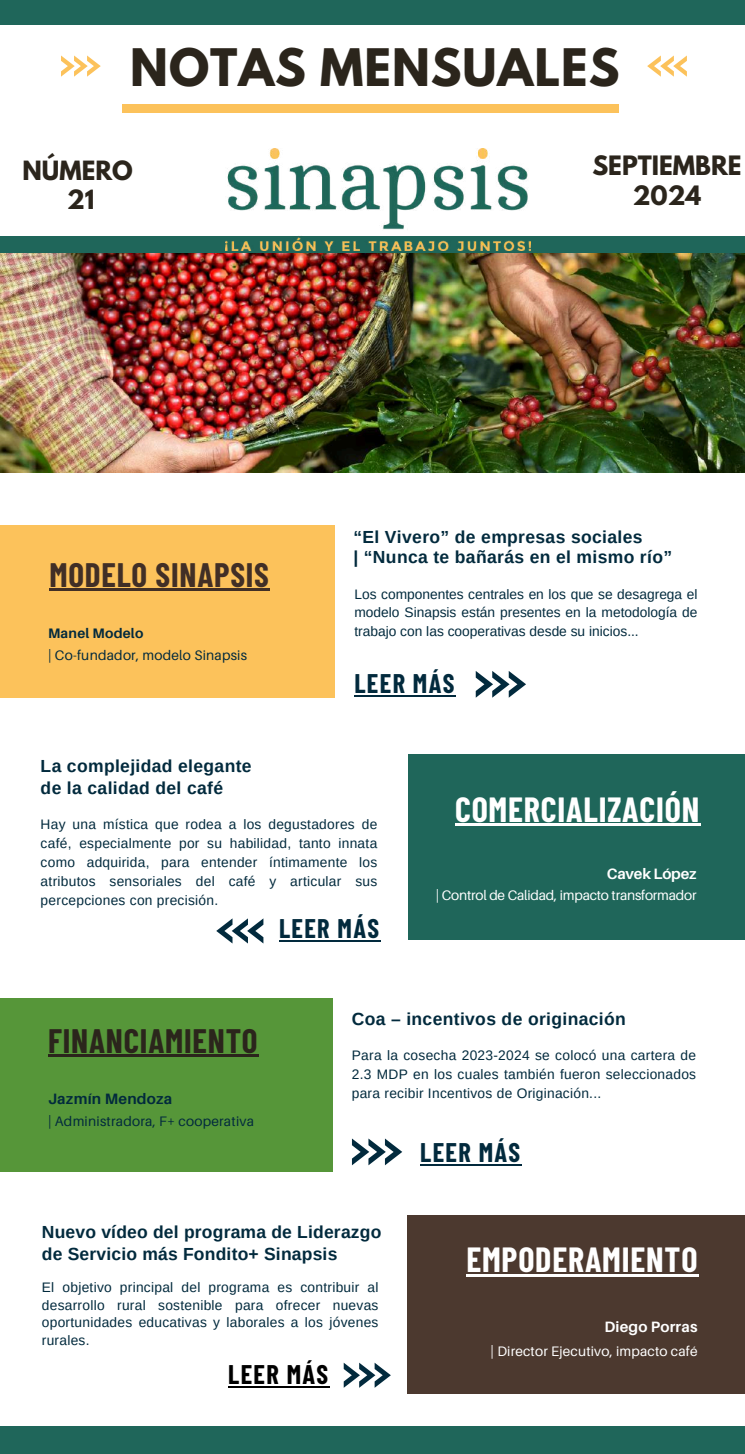
<style>
.page{position:relative;width:745px;height:1454px;background:#fff}
.page>*{position:absolute;margin:0;border:0;box-sizing:border-box;transform-origin:0 0}
.t1{font:700 45.75px "League Spartan";letter-spacing:.02em;color:#2b251c}
.t2{font:700 34.12px "Barlow Condensed";letter-spacing:.025em;color:#fff}
.t3{font:700 33.12px "Barlow Condensed";letter-spacing:.025em;color:#412f26}
.t4{font:700 33.12px "Barlow Condensed";letter-spacing:.025em;color:#2b251c}
.t5{font:700 26.38px "Barlow Condensed";letter-spacing:.05em;color:#022a3d}
.t6{font:700 26.38px "Barlow Condensed";letter-spacing:.05em;color:#000}
.t7{font:700 23.62px/29.8px "League Spartan";color:#2b251c;text-align:center}
.t8{font:700 23.5px/29.6px "League Spartan";color:#2b251c;text-align:center}
.t9{font:700 17.5px/22.5px "Arimo";letter-spacing:.02em;color:#022a3d}
.t10{font:700 15px "Aileron";letter-spacing:.015em;color:#022a3d}
.t11{font:700 15px "Aileron";letter-spacing:.015em;color:#fff}
.t12{font:700 15px "Aileron";letter-spacing:-.015em;color:#fff}
.t13{font:13.75px/18.8px "Arimo";letter-spacing:.02em;color:#022a3d;text-align:justify}
.t14{font:13.75px "Aileron";letter-spacing:.015em;color:#022a3d}
.t15{font:13.75px "Aileron";letter-spacing:-.015em;color:#fff}
.t16{font:13.75px "Aileron";letter-spacing:.015em;color:#fff}
.t17{font:700 13.75px "Aileron";letter-spacing:.015em;color:#022a3d}
</style>
<div class="page">
<div style="left:12px;top:236px;width:692px;height:19px;background:#1f665a"></div>
<div style="left:576px;top:236px;width:168px;height:19px;background:#1f665a"></div>
<svg style="left:61px;top:55px;width:40px;height:22px"></svg>
<svg style="left:647px;top:55px;width:39px;height:22px"></svg>
<div style="left:0;top:0;width:744px;height:25px;background:#1f665a"></div>
<div style="left:0;top:1425px;width:744px;height:28px;background:#1f665a"></div>
<div style="left:122px;top:104px;width:497px;height:8px;background:#fcc25b"></div>
<div style="left:0;top:525px;width:334px;height:172px;background:#fcc25b"></div>
<div style="left:408px;top:754px;width:336px;height:185px;background:#1f665a"></div>
<svg style="left:475px;top:671px;width:51px;height:26px"></svg>
<hr style="left:279px;top:940px;width:101px;height:2px;background:#022a3d">
<svg style="left:216px;top:918px;width:47px;height:25px"></svg>
<div style="left:0;top:997px;width:332px;height:174px;background:#569639"></div>
<div style="left:407px;top:1215px;width:337px;height:178px;background:#4c392f"></div>
<svg style="left:352px;top:1138px;width:50px;height:27px"></svg>
<svg style="left:343px;top:1362px;width:48px;height:25px"></svg>
<div style="left:0;top:236px;width:70px;height:19px;background:#1f665a"></div>
<img style="left:225px;top:148px;width:305px;height:102px">
<img style="left:0;top:254px;width:744px;height:218px">
<hr style="left:354px;top:695px;width:101px;height:2px;background:#022a3d">
<hr style="left:49px;top:588px;width:221px;height:3px;background:#412f26">
<hr style="left:455px;top:823px;width:245px;height:3px;background:#fff">
<hr style="left:420px;top:1163px;width:101px;height:2px;background:#022a3d">
<hr style="left:48px;top:1054px;width:210px;height:3px;background:#2b251c">
<hr style="left:466px;top:1273px;width:232px;height:3px;background:#fff">
<hr style="left:228px;top:1385px;width:101px;height:2px;background:#000">
<h1 class="t1" style="left:130px;top:45px;width:490px">NOTAS MENSUALES</h1>
<h3 class="t8" style="left:23px;top:158px;width:112px">NÚMERO<br>21</h3>
<h3 class="t7" style="left:592px;top:154px;width:151px">SEPTIEMBRE<br>2024</h3>
<h3 class="t3" style="left:49px;top:553px;width:221px">MODELO SINAPSIS</h3>
<p class="t17" style="left:48px;top:624px;width:97px">Manel Modelo</p>
<p class="t14" style="left:48px;top:647px;width:200px">| Co-fundador, modelo Sinapsis</p>
<p class="t9" style="left:353px;top:527px;width:320px;line-height:19.8px">“El Vivero” de empresas sociales<br>| “Nunca te bañarás en el mismo río”</p>
<p class="t13" style="left:354px;top:584px;width:344px">Los componentes centrales en los que se desagrega el modelo Sinapsis están presentes en la metodología de trabajo con las cooperativas desde su inicios...</p>
<h3 class="t5" style="left:354px;top:667px;width:101px">LEER MÁS</h3>
<p class="t9" style="left:41px;top:754px;width:212px">La complejidad elegante de la calidad del café</p>
<p class="t13" style="left:41px;top:815px;width:338px">Hay una mística que rodea a los degustadores de café, especialmente por su habilidad, tanto innata como adquirida, para entender íntimamente los atributos sensoriales del café y articular sus percepciones con precisión.</p>
<h3 class="t5" style="left:279px;top:912px;width:101px">LEER MÁS</h3>
<h2 class="t2" style="left:455px;top:787px;width:246px">COMERCIALIZACIÓN</h2>
<p class="t12" style="left:606px;top:864px;width:91px">Cavek López</p>
<p class="t15" style="left:435px;top:886px;width:262px">| Control de Calidad, impacto transformador</p>
<h3 class="t4" style="left:48px;top:1019px;width:211px">FINANCIAMIENTO</h3>
<p class="t10" style="left:48px;top:1089px;width:126px">Jazmín Mendoza</p>
<p class="t14" style="left:48px;top:1112px;width:207px">| Administradora, F+ cooperativa</p>
<p class="t9" style="left:351px;top:1007px;width:275px">Coa – incentivos de originación</p>
<p class="t13" style="left:352px;top:1046px;width:346px">Para la cosecha 2023-2024 se colocó una cartera de 2.3 MDP en los cuales también fueron seleccionados para recibir Incentivos de Originación...</p>
<h3 class="t5" style="left:420px;top:1135px;width:101px">LEER MÁS</h3>
<p class="t9" style="left:42px;top:1220px;width:341px">Nuevo vídeo del programa de Liderazgo de Servicio más Fondito+ Sinapsis</p>
<p class="t13" style="left:42px;top:1277px;width:338px;line-height:17.8px">El objetivo principal del programa es contribuir al desarrollo rural sostenible para ofrecer nuevas oportunidades educativas y laborales a los jóvenes rurales.</p>
<h3 class="t6" style="left:228px;top:1357px;width:101px">LEER MÁS</h3>
<h2 class="t2" style="left:466px;top:1237px;width:232px">EMPODERAMIENTO</h2>
<p class="t11" style="left:604px;top:1317px;width:95px">Diego Porras</p>
<p class="t16" style="left:490px;top:1342px;width:208px">| Director Ejecutivo, impacto café</p>
</div>
